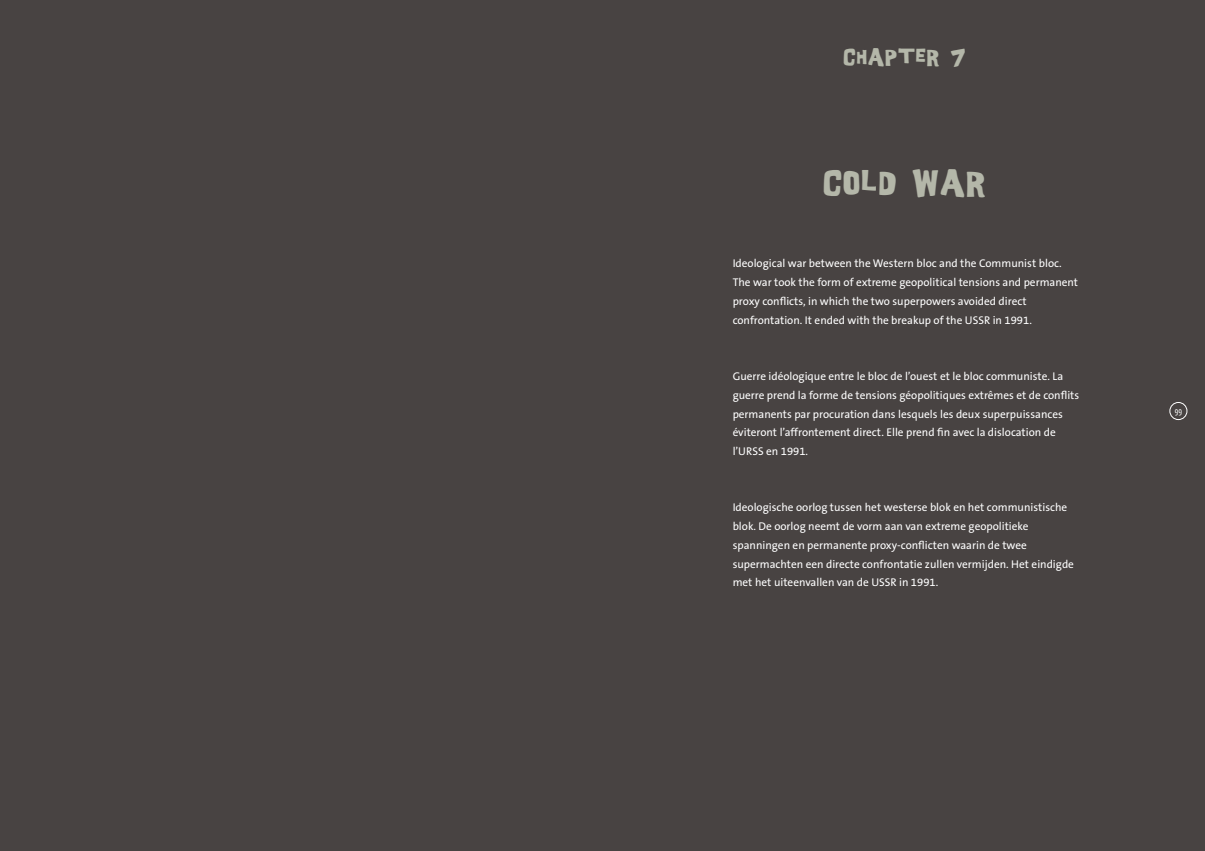
<style>
.page{position:relative;width:1205px;height:851px;background:#fff}
.page>*{position:absolute;margin:0;border:0;box-sizing:border-box;transform-origin:0 0}
.t1{font:28.75px "Good Girl";letter-spacing:.08em;color:#b4b7a9}
.t2{font:18.75px "Good Girl";letter-spacing:.08em;color:#b4b7a9}
.t3{font:11.25px/18.8px "The Sans B5 Plain";color:#fff}
.t4{font:8.75px "Fedra Sans Cond";color:#fff}
</style>
<div class="page">
<div style="left:0;top:0;width:1205px;height:850px;background:#484342"></div>
<div style="left:1169px;top:402px;width:18px;height:18px;border:1px solid #fff;border-radius:50%"></div>
<h2 class="t2" style="left:844px;top:48px;width:123px">Chapter 7</h2>
<h1 class="t1" style="left:824px;top:169px;width:163px">Cold WAR</h1>
<p class="t3" style="left:733px;top:254px;width:347px">Ideological war between the Western bloc and the Communist bloc.<br>The war took the form of extreme geopolitical tensions and permanent proxy conflicts, in which the two superpowers avoided direct confrontation. It ended with the breakup of the USSR in 1991.</p>
<p class="t3" style="left:733px;top:367px;width:348px">Guerre idéologique entre le bloc de l’ouest et le bloc communiste. La guerre prend la forme de tensions géopolitiques extrêmes et de conflits permanents par procuration dans lesquels les deux superpuissances éviteront l’affrontement direct. Elle prend fin avec la dislocation de l’URSS en 1991.</p>
<p class="t3" style="left:733px;top:498px;width:343px">Ideologische oorlog tussen het westerse blok en het communistische blok. De oorlog neemt de vorm aan van extreme geopolitieke spanningen en permanente proxy-conflicten waarin de twee supermachten een directe confrontatie zullen vermijden. Het eindigde met het uiteenvallen van de USSR in 1991.</p>
<p class="t4" style="left:1174px;top:406px;width:9px">99</p>
</div>
